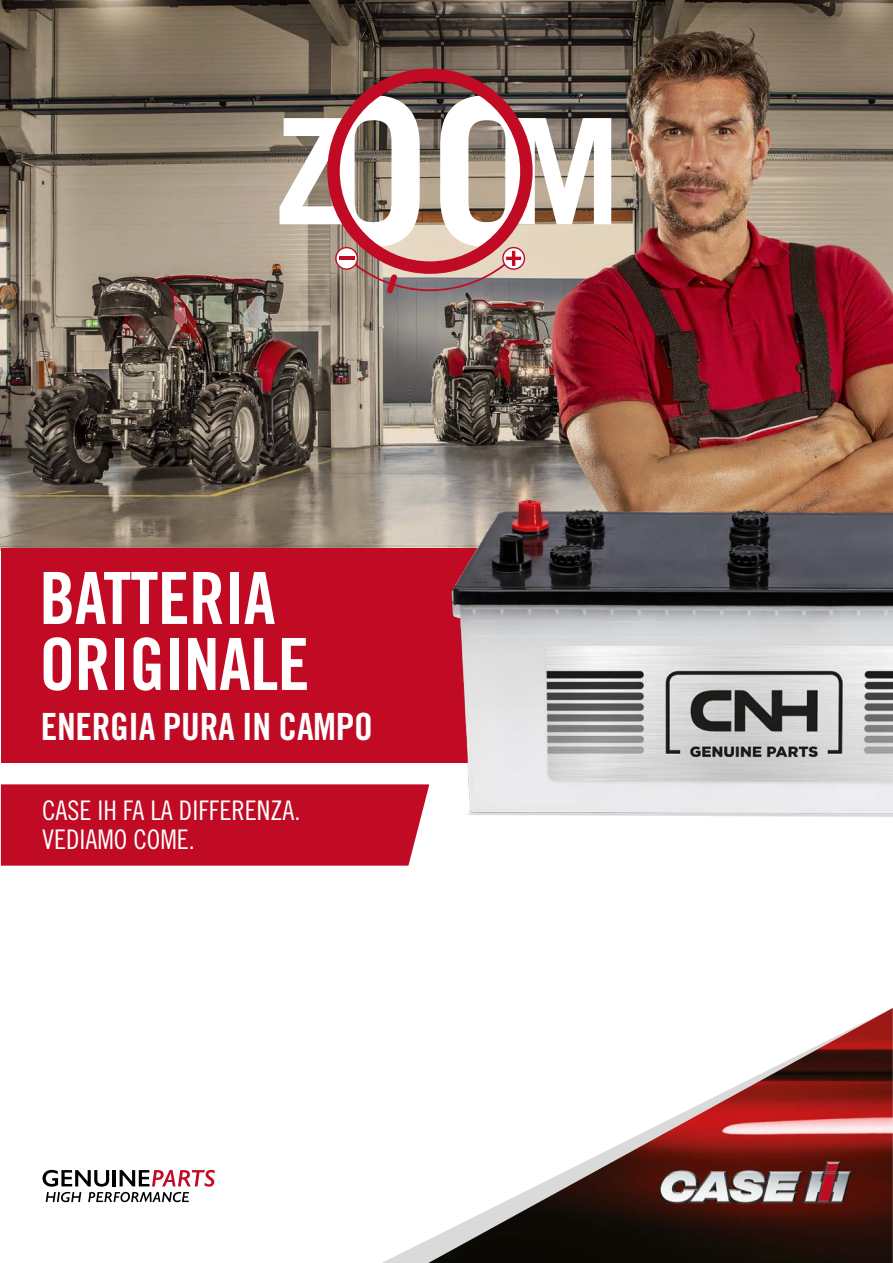
<style>
.page{position:relative;width:893px;height:1263px;background:#fff}
.page>*{position:absolute;margin:0;border:0;box-sizing:border-box;transform-origin:0 0}
.t1{font:72px/66px "Trade Gothic LT Std Bd Cn 20";letter-spacing:-.01em;color:#fff}
.t2{font:37.5px "Trade Gothic LT Std Bd Cn 20";letter-spacing:-.01em;color:#fff}
.t3{font:27px "Trade Gothic LT Std Cn 18";color:#fff}
</style>
<div class="page">
<img style="left:0;top:0;width:893px;height:551px">
<div style="left:327px;top:69px;width:206px;height:205px;border:12px solid #c10b25;border-radius:50%"></div>
<svg style="left:280px;top:95px;width:331px;height:203px"></svg>
<div style="left:1px;top:549px;width:892px;height:214px;background:#c10b25"></div>
<svg style="left:43px;top:1170px;width:172px;height:32px"></svg>
<svg style="left:382px;top:1240px;width:46px;height:23px"></svg>
<img style="left:428px;top:1008px;width:465px;height:255px">
<div style="left:1px;top:784px;width:412px;height:82px;background:#c10b25"></div>
<img style="left:389px;top:485px;width:504px;height:365px">
<p class="t1" style="left:39px;top:565px;width:272px">BATTERIA<br>ORIGINALE</p>
<p class="t2" style="left:41px;top:704px;width:333px">ENERGIA PURA IN CAMPO</p>
<p class="t3" style="left:42px;top:794px;width:260px">CASE IH FA LA DIFFERENZA.</p>
<p class="t3" style="left:42px;top:823px;width:154px">VEDIAMO COME.</p>
</div>
